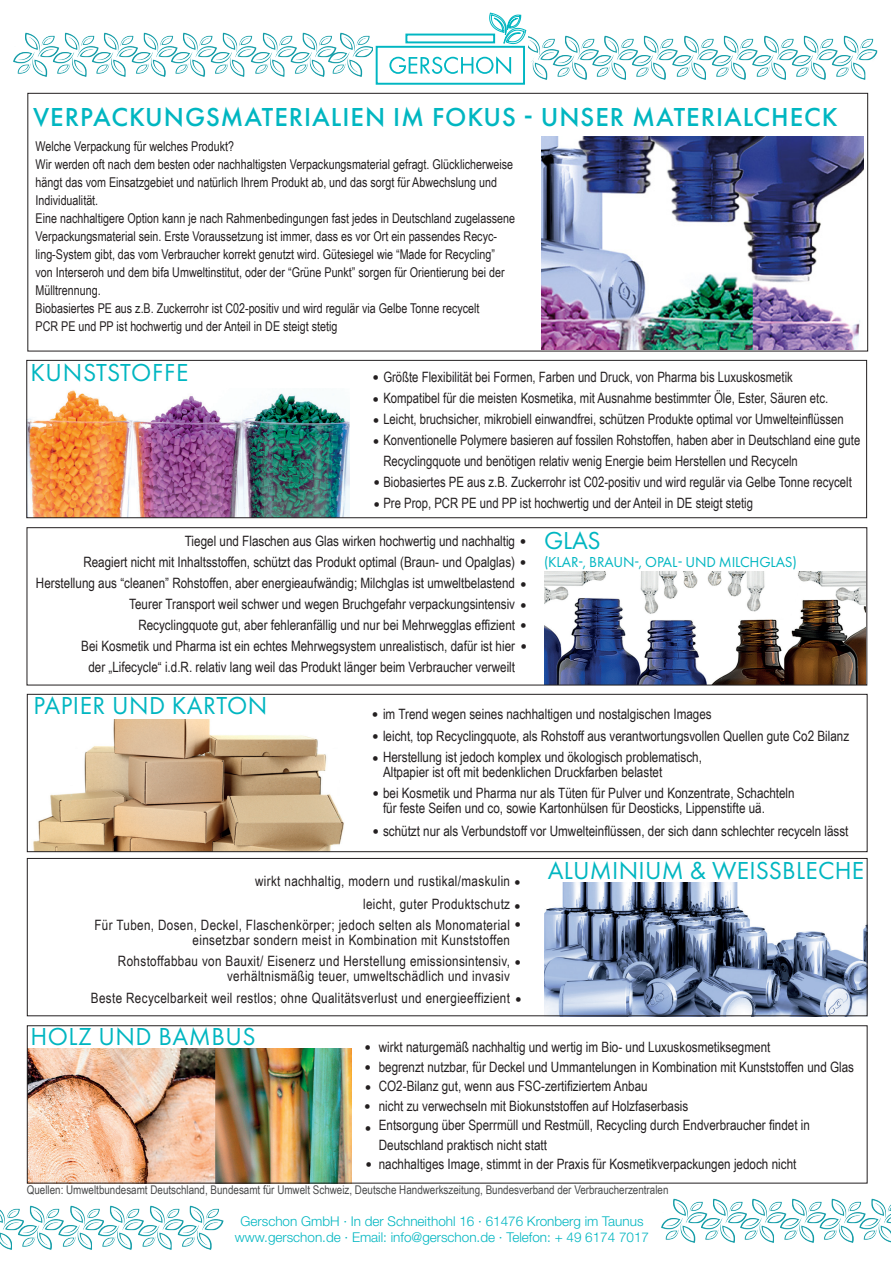
<style>
.page{position:relative;width:893px;height:1263px;background:#fff}
.page>*{position:absolute;margin:0;border:0;box-sizing:border-box;transform-origin:0 0}
.t1{font:45px "Minion Pro";color:#231f20}
.t2{font:500 27px "Futura PT";letter-spacing:.035em;color:#00b6c1}
.t3{font:25.5px "Futura PT";letter-spacing:.01em;color:#00b6c1}
.t4{font:15px "Futura PT";letter-spacing:-.01em;color:#00b6c1}
.t5{font:14.25px "Arial Narrow";color:#231f20}
.t6{font:14.25px "Arial Narrow";letter-spacing:.025em;color:#231f20}
.t7{font:14.25px/21px "Arial Narrow";color:#231f20;scale:.96 1}
.t8{font:13.5px/18px "Arial Narrow";color:#231f20}
.t9{font:300 13.5px "Helvetica Neue LT Std";color:#00b6c1}
.t10{font:12px "Arial Narrow";color:#494a4b}
</style>
<div class="page">
<img style="left:29px;top:1049px;width:323px;height:132px">
<div style="left:27px;top:1025px;width:840px;height:158px;border:1px solid #231f20"></div>
<img style="left:544px;top:882px;width:321px;height:132px">
<div style="left:27px;top:858px;width:840px;height:158px;border:1px solid #231f20"></div>
<img style="left:33px;top:719px;width:311px;height:131px">
<div style="left:27px;top:694px;width:840px;height:158px;border:1px solid #231f20"></div>
<img style="left:544px;top:571px;width:321px;height:112px">
<div style="left:27px;top:527px;width:840px;height:158px;border:1px solid #231f20"></div>
<img style="left:29px;top:390px;width:321px;height:126px">
<div style="left:27px;top:360px;width:840px;height:158px;border:1px solid #231f20"></div>
<img style="left:542px;top:136px;width:322px;height:213px">
<div style="left:28px;top:93px;width:840px;height:258px;border:1px solid #231f20"></div>
<img style="left:13px;top:32px;width:347px;height:45px">
<img style="left:0;top:1205px;width:224px;height:45px">
<img style="left:661px;top:1182px;width:230px;height:61px">
<img style="left:537px;top:35px;width:337px;height:45px">
<svg style="left:865px;top:48px;width:23px;height:33px"></svg>
<div style="left:870px;top:60px;width:17px;height:25px;background:#fff"></div>
<svg style="left:360px;top:12px;width:177px;height:73px"></svg>
<p class="t2" style="left:33px;top:101px;width:806px">VERPACKUNGSMATERIALIEN IM FOKUS - UNSER MATERIALCHECK</p>
<p class="t8" style="left:36px;top:137px;width:200px">Welche Verpackung für welches Produkt?</p>
<p class="t8" style="left:36px;top:155px;width:479px">Wir werden oft nach dem besten oder nachhaltigsten Verpackungsmaterial gefragt. Glücklicherweise hängt das vom Einsatzgebiet und natürlich Ihrem Produkt ab, und das sorgt für Abwechslung und<br>Individualität.</p>
<p class="t8" style="left:36px;top:209px;width:481px">Eine nachhaltigere Option kann je nach Rahmenbedingungen fast jedes in Deutschland zugelassene Verpackungsmaterial sein. Erste Voraussetzung ist immer, dass es vor Ort ein passendes Recyc&shy;ling-System gibt, das vom Verbraucher korrekt genutzt wird. Gütesiegel wie “Made for Recycling” von Interseroh und dem bifa Umweltinstitut, oder der “Grüne Punkt” sorgen für Orientierung bei der Mülltrennung.</p>
<p class="t8" style="left:36px;top:299px;width:445px">Biobasiertes PE aus z.B. Zuckerrohr ist C02-positiv und wird regulär via Gelbe Tonne recycelt</p>
<p class="t8" style="left:36px;top:317px;width:303px">PCR PE und PP ist hochwertig und der Anteil in DE steigt stetig</p>
<p class="t3" style="left:31px;top:358px;width:159px">KUNSTSTOFFE</p>
<p class="t1" style="left:372px;top:348px;width:10px">.</p>
<p class="t1" style="left:372px;top:370px;width:10px">.</p>
<p class="t1" style="left:372px;top:390px;width:10px">.</p>
<p class="t1" style="left:372px;top:411px;width:10px">.</p>
<p class="t1" style="left:373px;top:452px;width:10px">.</p>
<p class="t1" style="left:373px;top:474px;width:10px">.</p>
<p class="t5" style="left:383px;top:367px;width:411px">Größte Flexibilität bei Formen, Farben und Druck, von Pharma bis Luxuskosmetik</p>
<p class="t5" style="left:383px;top:388px;width:446px">Kompatibel für die meisten Kosmetika, mit Ausnahme bestimmter Öle, Ester, Säuren etc.</p>
<p class="t5" style="left:383px;top:409px;width:462px">Leicht, bruchsicher, mikrobiell einwandfrei, schützen Produkte optimal vor Umwelteinflüssen</p>
<p class="t7" style="left:383px;top:429px;width:498px">Konventionelle Polymere basieren auf fossilen Rohstoffen, haben aber in Deutschland eine gute<br>Recyclingquote und benötigen relativ wenig Energie beim Herstellen und Recyceln</p>
<p class="t5" style="left:383px;top:472px;width:470px">Biobasiertes PE aus z.B. Zuckerrohr ist C02-positiv und wird regulär via Gelbe Tonne recycelt</p>
<p class="t5" style="left:383px;top:493px;width:371px">Pre Prop, PCR PE und PP ist hochwertig und der Anteil in DE steigt stetig</p>
<p class="t5" style="left:185px;top:530px;width:332px">Tiegel und Flaschen aus Glas wirken hochwertig und nachhaltig</p>
<p class="t5" style="left:83px;top:551px;width:433px">Reagiert nicht mit Inhaltsstoffen, schützt das Produkt optimal (Braun- und Opalglas)</p>
<p class="t5" style="left:36px;top:572px;width:481px">Herstellung aus “cleanen” Rohstoffen, aber energieaufwändig; Milchglas ist umweltbelastend</p>
<p class="t5" style="left:129px;top:593px;width:387px">Teurer Transport weil schwer und wegen Bruchgefahr verpackungsintensiv</p>
<p class="t5" style="left:138px;top:614px;width:378px">Recyclingquote gut, aber fehleranfällig und nur bei Mehrwegglas effizient</p>
<p class="t5" style="left:81px;top:635px;width:435px">Bei Kosmetik und Pharma ist ein echtes Mehrwegsystem unrealistisch, dafür ist hier</p>
<p class="t5" style="left:88px;top:656px;width:428px">der „Lifecycle“ i.d.R. relativ lang weil das Produkt länger beim Verbraucher verweilt</p>
<p class="t1" style="left:519px;top:511px;width:10px">.</p>
<p class="t1" style="left:519px;top:533px;width:10px">.</p>
<p class="t1" style="left:519px;top:554px;width:10px">.</p>
<p class="t1" style="left:519px;top:575px;width:10px">.</p>
<p class="t1" style="left:519px;top:595px;width:10px">.</p>
<p class="t1" style="left:520px;top:616px;width:10px">.</p>
<p class="t3" style="left:544px;top:525px;width:58px">GLAS</p>
<p class="t4" style="left:544px;top:553px;width:254px">(KLAR-, BRAUN-, OPAL- UND MILCHGLAS)</p>
<p class="t3" style="left:34px;top:691px;width:235px">PAPIER UND KARTON</p>
<p class="t5" style="left:383px;top:703px;width:330px">im Trend wegen seines nachhaltigen und nostalgischen Images</p>
<p class="t5" style="left:383px;top:726px;width:468px">leicht, top Recyclingquote, als Rohstoff aus verantwortungsvollen Quellen gute Co2 Bilanz</p>
<p class="t5" style="left:383px;top:747px;width:320px">Herstellung ist jedoch komplex und ökologisch problematisch,</p>
<p class="t5" style="left:383px;top:762px;width:281px">Altpapier ist oft mit bedenklichen Druckfarben belastet</p>
<p class="t5" style="left:383px;top:783px;width:413px">bei Kosmetik und Pharma nur als Tüten für Pulver und Konzentrate, Schachteln</p>
<p class="t5" style="left:383px;top:798px;width:383px">für feste Seifen und co, sowie Kartonhülsen für Deosticks, Lippenstifte uä.</p>
<p class="t5" style="left:383px;top:820px;width:467px">schützt nur als Verbundstoff vor Umwelteinflüssen, der sich dann schlechter recyceln lässt</p>
<p class="t1" style="left:371px;top:684px;width:10px">.</p>
<p class="t1" style="left:371px;top:707px;width:10px">.</p>
<p class="t1" style="left:371px;top:728px;width:10px">.</p>
<p class="t1" style="left:372px;top:764px;width:10px">.</p>
<p class="t1" style="left:372px;top:802px;width:10px">.</p>
<p class="t6" style="left:255px;top:871px;width:257px">wirkt nachhaltig, modern und rustikal/maskulin</p>
<p class="t6" style="left:363px;top:893px;width:148px">leicht, guter Produktschutz</p>
<p class="t6" style="left:94px;top:914px;width:417px">Für Tuben, Dosen, Deckel, Flaschenkörper; jedoch selten als Monomaterial</p>
<p class="t6" style="left:193px;top:929px;width:319px">einsetzbar sondern meist in Kombination mit Kunststoffen</p>
<p class="t6" style="left:118px;top:950px;width:394px">Rohstoffabbau von Bauxit/ Eisenerz und Herstellung emissionsintensiv,</p>
<p class="t6" style="left:227px;top:965px;width:285px">verhältnismäßig teuer, umweltschädlich und invasiv</p>
<p class="t6" style="left:91px;top:988px;width:421px">Beste Recycelbarkeit weil restlos; ohne Qualitätsverlust und energieeffizient</p>
<p class="t1" style="left:513px;top:852px;width:10px">.</p>
<p class="t1" style="left:513px;top:876px;width:10px">.</p>
<p class="t1" style="left:514px;top:894px;width:10px">.</p>
<p class="t1" style="left:514px;top:932px;width:10px">.</p>
<p class="t1" style="left:514px;top:969px;width:10px">.</p>
<p class="t3" style="left:548px;top:856px;width:318px">ALUMINIUM &amp; WEISSBLECHE</p>
<p class="t3" style="left:30px;top:1021px;width:227px">HOLZ UND BAMBUS</p>
<p class="t5" style="left:379px;top:1037px;width:393px">wirkt naturgemäß nachhaltig und wertig im Bio- und Luxuskosmetiksegment</p>
<p class="t5" style="left:379px;top:1056px;width:477px">begrenzt nutzbar, für Deckel und Ummantelungen in Kombination mit Kunststoffen und Glas</p>
<p class="t5" style="left:379px;top:1076px;width:270px">CO2-Bilanz gut, wenn aus FSC-zertifiziertem Anbau</p>
<p class="t5" style="left:379px;top:1095px;width:311px">nicht zu verwechseln mit Biokunststoffen auf Holzfaserbasis</p>
<p class="t5" style="left:379px;top:1115px;width:433px">Entsorgung über Sperrmüll und Restmüll, Recycling durch Endverbraucher findet in</p>
<p class="t5" style="left:379px;top:1134px;width:170px">Deutschland praktisch nicht statt</p>
<p class="t5" style="left:379px;top:1154px;width:419px">nachhaltiges Image, stimmt in der Praxis für Kosmetikverpackungen jedoch nicht</p>
<p class="t1" style="left:364px;top:1017px;width:10px">.</p>
<p class="t1" style="left:364px;top:1037px;width:10px">.</p>
<p class="t1" style="left:364px;top:1057px;width:10px">.</p>
<p class="t1" style="left:364px;top:1098px;width:10px">.</p>
<p class="t1" style="left:365px;top:1134px;width:10px">.</p>
<p class="t1" style="left:364px;top:1076px;width:10px">.</p>
<p class="t10" style="left:27px;top:1181px;width:643px">Quellen: Umweltbundesamt Deutschland, Bundesamt für Umwelt Schweiz, Deutsche Handwerkszeitung, Bundesverband der Verbraucherzentralen</p>
<p class="t9" style="left:241px;top:1213px;width:404px">Gerschon GmbH · In der Schneithohl 16 · 61476 Kronberg im Taunus</p>
<p class="t9" style="left:235px;top:1229px;width:416px">www.gerschon.de · Email: info@gerschon.de · Telefon: + 49 6174 7017</p>
</div>
